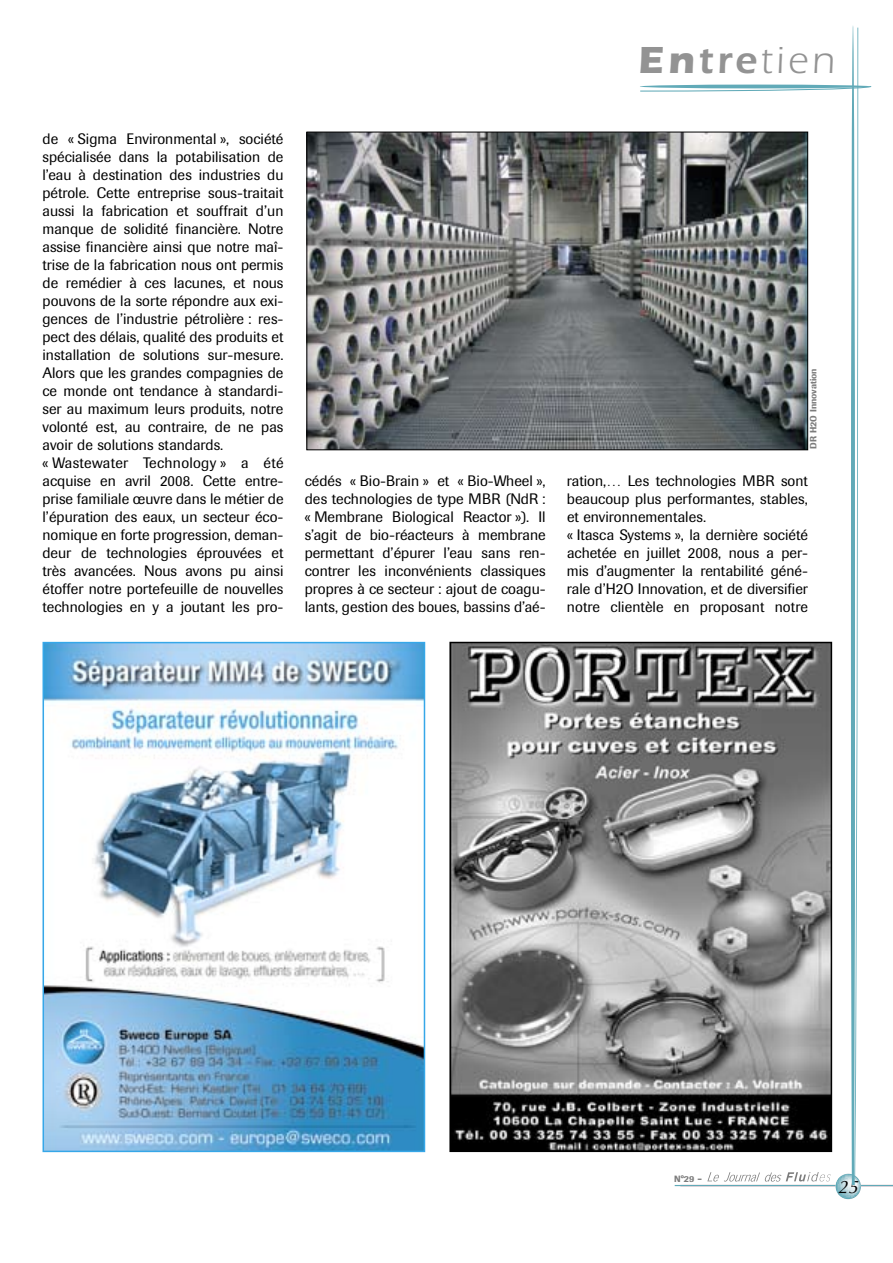
<style>
.page{position:relative;width:893px;height:1263px;background:#fff}
.page>*{position:absolute;margin:0;border:0;box-sizing:border-box;transform-origin:0 0}
.t1{font:39px "Itc Eras";color:#939393}
.t2{font:italic 18px "Optima";color:#000}
.t3{font:15px/18px "Imago";color:#000}
.t4{font:500 9px "Imago";color:#7c7c7c}
.s1{font-weight:700}
.s2{font-weight:600}
.s3{font-size:10.5px}
</style>
<div class="page">
<hr style="left:675px;top:1185px;width:218px;height:1px;background:#61aab8">
<img style="left:452px;top:645px;width:187px;height:504px">
<img style="left:46px;top:645px;width:376px;height:504px">
<div style="left:43px;top:642px;width:382px;height:510px;border:2px solid #36a7e8"></div>
<svg style="left:639px;top:26px;width:233px;height:1173px"></svg>
<img style="left:309px;top:134px;width:497px;height:314px">
<div style="left:307px;top:132px;width:501px;height:318px;border:1px solid #000"></div>
<h1 class="t1" style="left:638px;top:39px;width:198px"><span class="s1">En</span><span class="s2">tre</span>tien</h1>
<p class="t3" style="left:42px;top:130px;width:243px">de « Sigma Environmental », société spécialisée dans la potabilisation de l’eau à destination des industries du pétrole. Cette entreprise sous-traitait aussi la fabrication et souffrait d’un manque de solidité financière. Notre assise financière ainsi que notre maî&shy;trise de la fabrication nous ont permis de remédier à ces lacunes, et nous pouvons de la sorte répondre aux exi&shy;gences de l’industrie pétrolière : res&shy;pect des délais, qualité des produits et installation de solutions sur-mesure.<br>Alors que les grandes compagnies de ce monde ont tendance à standardi&shy;ser au maximum leurs produits, notre volonté est, au contraire, de ne pas avoir de solutions standards.<br>« Wastewater Technology » a été acquise en avril 2008. Cette entre&shy;prise familiale œuvre dans le métier de l’épuration des eaux, un secteur éco&shy;nomique en forte progression, deman&shy;deur de technologies éprouvées et très avancées. Nous avons pu ainsi étoffer notre portefeuille de nouvelles technologies en y a joutant les pro-</p>
<p class="t4" style="left:808px;top:448px;width:82px;rotate:-90deg">DRH2OInnovation</p>
<p class="t3" style="left:305px;top:472px;width:243px;text-align:justify">cédés « Bio-Brain » et « Bio-Wheel », des technologies de type MBR (NdR : « Membrane Biological Reactor »). Il s’agit de bio-réacteurs à membrane permettant d’épurer l’eau sans ren&shy;contrer les inconvénients classiques propres à ce secteur : ajout de coagu&shy;lants, gestion des boues, bassins d’aé-</p>
<p class="t3" style="left:567px;top:472px;width:243px">ration,… Les technologies MBR sont beaucoup plus performantes, stables, et environnementales.<br>« Itasca Systems », la dernière société achetée en juillet 2008, nous a per&shy;mis d’augmenter la rentabilité géné&shy;rale d’H2O Innovation, et de diversifier notre clientèle en proposant notre</p>
<p class="t4" style="left:674px;top:1174px;width:29px">N°29 <span class="s3">-</span></p>
<p class="t2" style="left:838px;top:1176px;width:12px">25</p>
</div>
